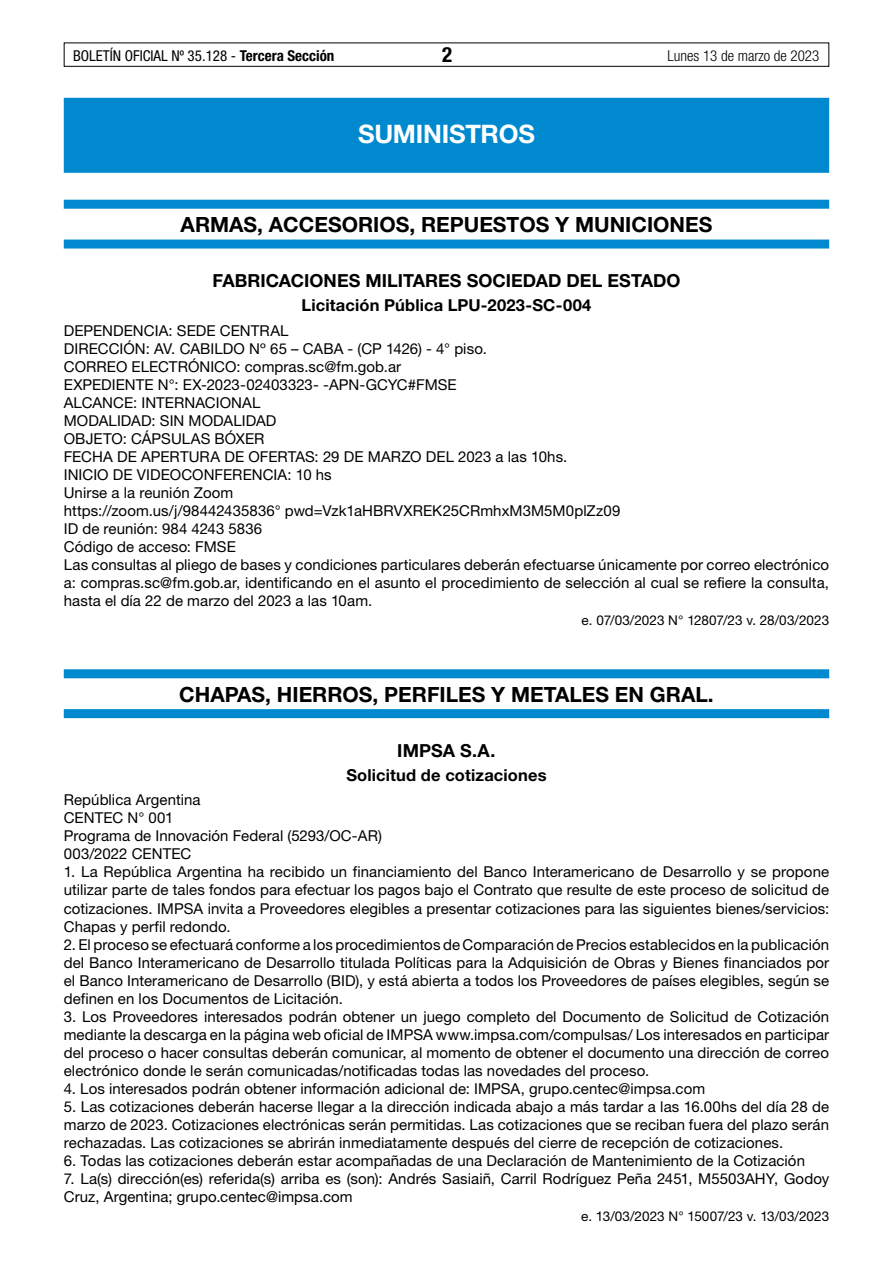
<style>
.page{position:relative;width:893px;height:1263px;background:#fff}
.page>*{position:absolute;margin:0;border:0;box-sizing:border-box;transform-origin:0 0}
.t1{font:700 25.5px "Helvetica Neue LT Std";letter-spacing:-.01em;color:#fff}
.t2{font:700 21px "Helvetica Neue LT Std";color:#000}
.t3{font:700 condensed 21px "Helvetica Neue LT Std";color:#000}
.t4{font:700 18px "Helvetica Neue LT Std";letter-spacing:.005em;color:#000}
.t5{font:700 16.5px "Helvetica Neue LT Std";letter-spacing:.01em;color:#000}
.t6{font:15px/18px "Helvetica Neue LT Std";letter-spacing:.005em;color:#000;text-align:justify}
.t7{font:condensed 15px "Helvetica Neue LT Std";color:#000}
.t8{font:300 condensed 15px "Helvetica Neue LT Std";color:#000}
.t9{font:13.5px "Helvetica Neue LT Std";letter-spacing:-.005em;color:#000}
.s1{font-weight:700}
</style>
<div class="page">
<div style="left:64px;top:43px;width:765px;height:24px;border:1px solid #000"></div>
<div style="left:64px;top:98px;width:765px;height:75px;background:#0089cf"></div>
<div style="left:64px;top:200px;width:765px;height:9px;background:#0089cf"></div>
<div style="left:64px;top:240px;width:765px;height:9px;background:#0089cf"></div>
<div style="left:64px;top:669px;width:765px;height:9px;background:#0089cf"></div>
<div style="left:64px;top:709px;width:765px;height:9px;background:#0089cf"></div>
<p class="t7" style="left:73px;top:47px;width:263px">BOLETÍN OFICIAL Nº 35.128 - <span class="s1">Tercera Sección</span></p>
<h2 class="t3" style="left:442px;top:42px;width:12px">2</h2>
<p class="t8" style="left:667px;top:47px;width:153px">Lunes 13 de marzo de 2023</p>
<h1 class="t1" style="left:358px;top:118px;width:178px">SUMINISTROS</h1>
<h2 class="t2" style="left:181px;top:212px;width:533px">ARMAS, ACCESORIOS, REPUESTOS Y MUNICIONES</h2>
<p class="t4" style="left:212px;top:270px;width:469px">FABRICACIONES MILITARES SOCIEDAD DEL ESTADO</p>
<p class="t5" style="left:302px;top:295px;width:291px">Licitación Pública LPU-2023-SC-004</p>
<p class="t6" style="left:64px;top:321px;width:767px;text-align:left">DEPENDENCIA: SEDE CENTRAL<br>DIRECCIÓN: AV. CABILDO Nº 65 – CABA - (CP 1426) - 4° piso.<br>CORREO ELECTRÓNICO: compras.sc@fm.gob.ar<br>EXPEDIENTE N°: EX-2023-02403323- -APN-GCYC#FMSE<br>ALCANCE: INTERNACIONAL<br>MODALIDAD: SIN MODALIDAD<br>OBJETO: CÁPSULAS BÓXER<br>FECHA DE APERTURA DE OFERTAS: 29 DE MARZO DEL 2023 a las 10hs.<br>INICIO DE VIDEOCONFERENCIA: 10 hs<br>Unirse a la reunión Zoom<br>https://zoom.us/j/98442435836° pwd=Vzk1aHBRVXREK25CRmhxM3M5M0plZz09<br>ID de reunión: 984 4243 5836<br>Código de acceso: FMSE<br>Las consultas al pliego de bases y condiciones particulares deberán efectuarse únicamente por correo electrónico a: compras.sc@fm.gob.ar, identificando en el asunto el procedimiento de selección al cual se refiere la consulta, hasta el día 22 de marzo del 2023 a las 10am.</p>
<p class="t9" style="left:582px;top:612px;width:249px">e. 07/03/2023 N° 12807/23 v. 28/03/2023</p>
<h2 class="t2" style="left:179px;top:681px;width:536px">CHAPAS, HIERROS, PERFILES Y METALES EN GRAL.</h2>
<p class="t4" style="left:397px;top:739px;width:100px">IMPSA S.A.</p>
<p class="t5" style="left:346px;top:765px;width:202px">Solicitud de cotizaciones</p>
<p class="t6" style="left:64px;top:791px;width:320px;text-align:left">República Argentina<br>CENTEC N° 001<br>Programa de Innovación Federal (5293/OC-AR)<br>003/2022 CENTEC</p>
<p class="t6" style="left:64px;top:863px;width:767px">1. La República Argentina ha recibido un financiamiento del Banco Interamericano de Desarrollo y se propone utilizar parte de tales fondos para efectuar los pagos bajo el Contrato que resulte de este proceso de solicitud de cotizaciones. IMPSA invita a Proveedores elegibles a presentar cotizaciones para las siguientes bienes/servicios:<br>Chapas y perfil redondo.</p>
<p class="t6" style="left:64px;top:935px;width:767px">2. El proceso se efectuará conforme a los procedimientos de Comparación de Precios establecidos en la publicación del Banco Interamericano de Desarrollo titulada Políticas para la Adquisición de Obras y Bienes financiados por el Banco Interamericano de Desarrollo (BID), y está abierta a todos los Proveedores de países elegibles, según se definen en los Documentos de Licitación.</p>
<p class="t6" style="left:64px;top:1007px;width:767px">3. Los Proveedores interesados podrán obtener un juego completo del Documento de Solicitud de Cotización mediante la descarga en la página web oficial de IMPSA www.impsa.com/compulsas/ Los interesados en participar del proceso o hacer consultas deberán comunicar, al momento de obtener el documento una dirección de correo electrónico donde le serán comunicadas/notificadas todas las novedades del proceso.</p>
<p class="t6" style="left:64px;top:1079px;width:643px">4. Los interesados podrán obtener información adicional de: IMPSA, grupo.centec@impsa.com</p>
<p class="t6" style="left:64px;top:1097px;width:767px">5. Las cotizaciones deberán hacerse llegar a la dirección indicada abajo a más tardar a las 16.00hs del día 28 de marzo de 2023. Cotizaciones electrónicas serán permitidas. Las cotizaciones que se reciban fuera del plazo serán rechazadas. Las cotizaciones se abrirán inmediatamente después del cierre de recepción de cotizaciones.</p>
<p class="t6" style="left:64px;top:1151px;width:743px">6. Todas las cotizaciones deberán estar acompañadas de una Declaración de Mantenimiento de la Cotización</p>
<p class="t6" style="left:64px;top:1169px;width:767px">7. La(s) dirección(es) referida(s) arriba es (son): Andrés Sasiaiñ, Carril Rodríguez Peña 2451, M5503AHY, Godoy<br>Cruz, Argentina; grupo.centec@impsa.com</p>
<p class="t9" style="left:581px;top:1208px;width:249px">e. 13/03/2023 N° 15007/23 v. 13/03/2023</p>
</div>
